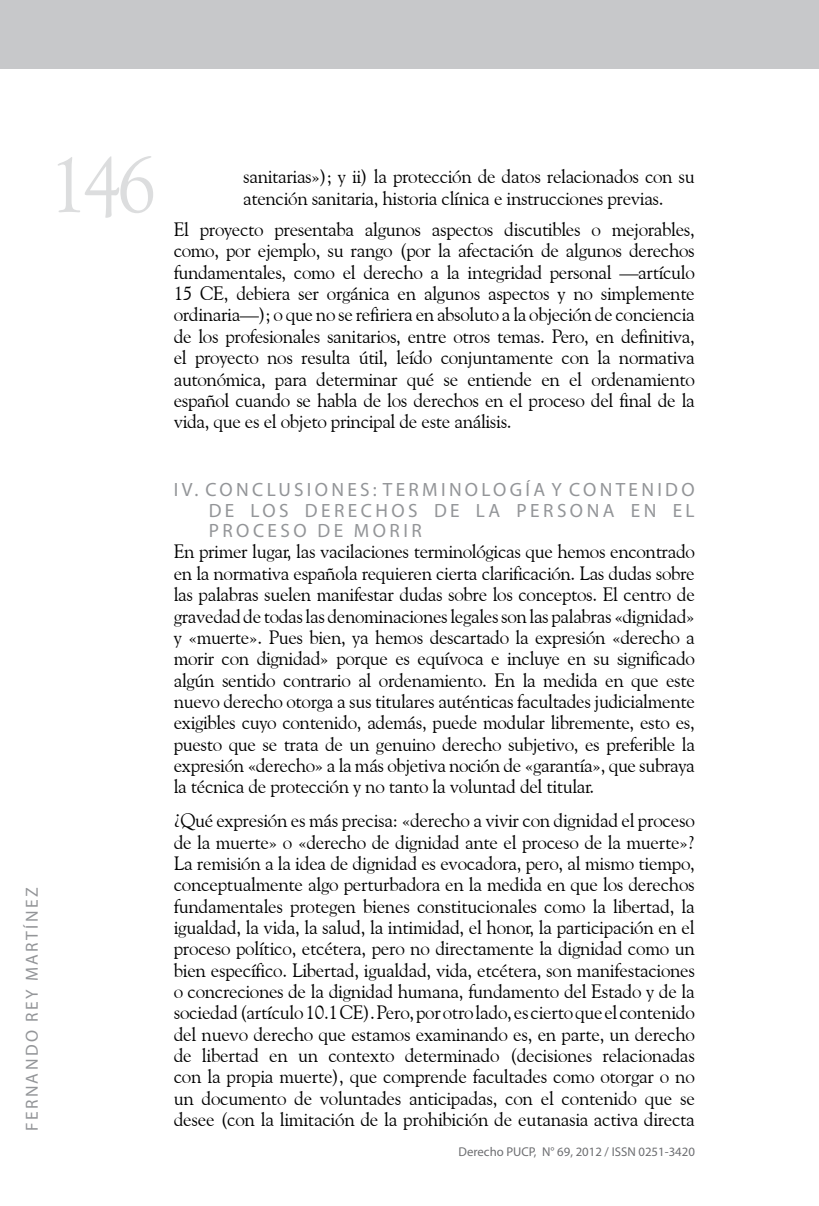
<style>
.page{position:relative;width:819px;height:1206px;background:#fff}
.page>*{position:absolute;margin:0;border:0;box-sizing:border-box;transform-origin:0 0}
.t1{font:78.75px "Goudy Old Style BT";color:#dcddde}
.t2{font:19.25px/21.3px "Goudy Old Style BT";letter-spacing:-.02em;color:#000;text-align:justify}
.t3{font:19.25px/20.5px "Myriad Pro";letter-spacing:.17em;color:#939598;text-align:justify}
.t4{font:17.5px "Myriad Pro";letter-spacing:.14em;color:#939598}
.t5{font:12.78px "Myriad Pro";color:#6d6e71}
</style>
<div class="page">
<div style="left:0;top:0;width:819px;height:69px;background:#c7c8ca"></div>
<h1 class="t1" style="left:49px;top:136px;width:109px">146</h1>
<p class="t4" style="left:21px;top:1131px;width:246px;rotate:-90deg">FERNANDO REY MARTÍNEZ</p>
<p class="t2" style="left:243px;top:166px;width:453px">sanitarias»); y ii) la protección de datos relacionados con su atención sanitaria, historia clínica e instrucciones previas.</p>
<p class="t2" style="left:174px;top:218px;width:522px">El proyecto presentaba algunos aspectos discutibles o mejorables, como, por ejemplo, su rango (por la afectación de algunos derechos fundamentales, como el derecho a la integridad personal —artículo 15 CE, debiera ser orgánica en algunos aspectos y no simplemente ordinaria—); o que no se refiriera en absoluto a la objeción de conciencia de los profesionales sanitarios, entre otros temas. Pero, en definitiva, el proyecto nos resulta útil, leído conjuntamente con la normativa autonómica, para determinar qué se entiende en el ordenamiento español cuando se habla de los derechos en el proceso del final de la vida, que es el objeto principal de este análisis.</p>
<p class="t3" style="left:209px;top:479px;width:487px;text-indent:-35px">IV. CONC LUSIONES: TERMINOLOGÍA Y CONTENIDO DE LOS DEREC HOS DE LA PERSONA EN EL PROC ESO DE MORIR</p>
<p class="t2" style="left:174px;top:541px;width:522px">En primer lugar, las vacilaciones terminológicas que hemos encontrado en la normativa española requieren cierta clarificación. Las dudas sobre las palabras suelen manifestar dudas sobre los conceptos. El centro de gravedad de todas las denominaciones legales son las palabras «dignidad» y «muerte». Pues bien, ya hemos descartado la expresión «derecho a morir con dignidad» porque es equívoca e incluye en su significado algún sentido contrario al ordenamiento. En la medida en que este nuevo derecho otorga a sus titulares auténticas facultades judicialmente exigibles cuyo contenido, además, puede modular libremente, esto es, puesto que se trata de un genuino derecho subjetivo, es preferible la expresión «derecho» a la más objetiva noción de «garantía», que subraya la técnica de protección y no tanto la voluntad del titular.</p>
<p class="t2" style="left:174px;top:809px;width:522px">¿Qué expresión es más precisa: «derecho a vivir con dignidad el proceso de la muerte» o «derecho de dignidad ante el proceso de la muerte»?<br>La remisión a la idea de dignidad es evocadora, pero, al mismo tiempo, conceptualmente algo perturbadora en la medida en que los derechos fundamentales protegen bienes constitucionales como la libertad, la igualdad, la vida, la salud, la intimidad, el honor, la participación en el proceso político, etcétera, pero no directamente la dignidad como un bien específico. Libertad, igualdad, vida, etcétera, son manifestaciones o concreciones de la dignidad humana, fundamento del Estado y de la sociedad (artículo 10.1 CE). Pero, por otro lado, es cierto que el contenido del nuevo derecho que estamos examinando es, en parte, un derecho de libertad en un contexto determinado (decisiones relacionadas con la propia muerte), que comprende facultades como otorgar o no un documento de voluntades anticipadas, con el contenido que se desee (con la limitación de la prohibición de eutanasia activa directa</p>
<p class="t5" style="left:458px;top:1144px;width:160px">DERECHO PUCP, N° 69, 2012 / ISSN</p>
<p class="t5" style="left:638px;top:1144px;width:58px">0251-3420</p>
</div>
